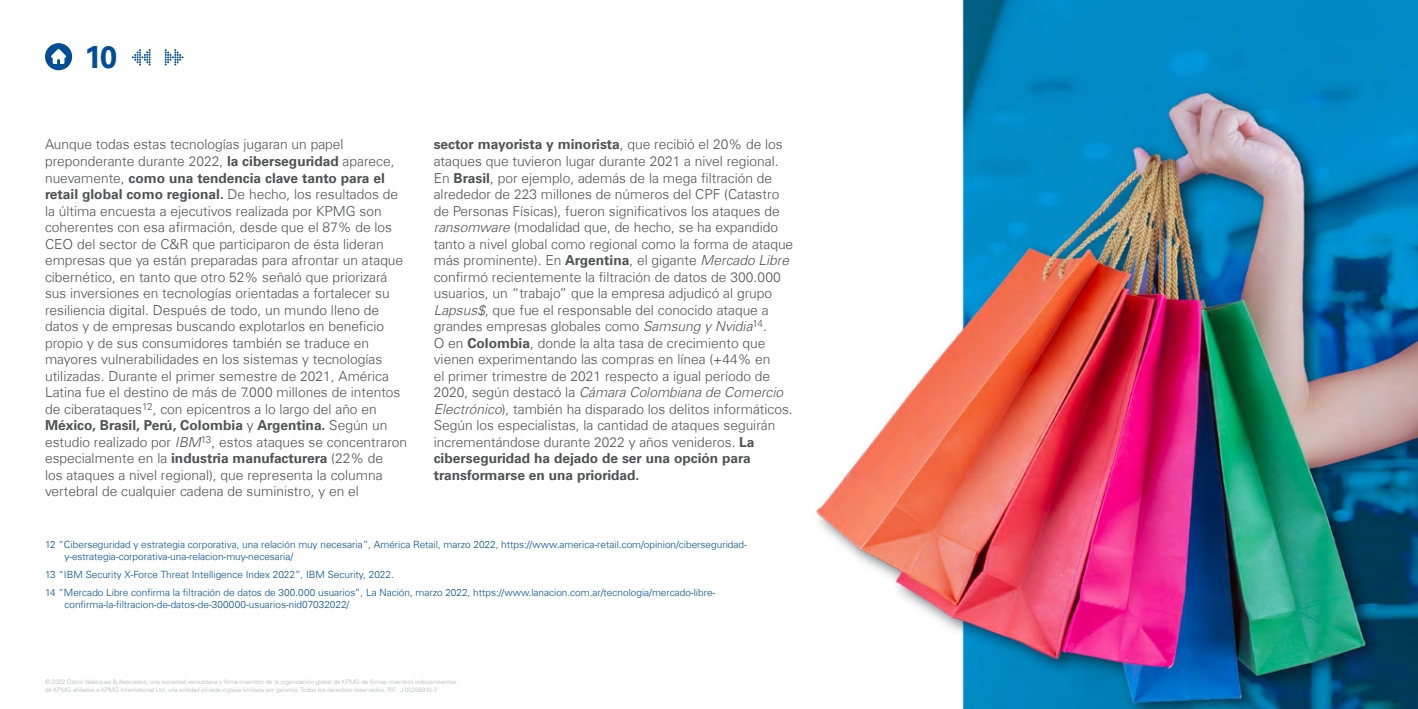
<style>
.page{position:relative;width:1418px;height:709px;background:#fff}
.page>*{position:absolute;margin:0;border:0;box-sizing:border-box;transform-origin:0 0}
.t1{font:700 31.25px "Universfor KPMG";color:#004e98}
.t2{font:300 13.75px/16.5px "Universfor KPMG";color:#515254}
.t3{font:300 10px/12px "Universfor KPMG";color:#004e98}
.t4{font:300 6.25px/7.5px "Univers 45";letter-spacing:-.01em;color:#b1b4b6}
.s1{font-weight:700}
.s2{font-style:italic}
</style>
<div class="page">
<img style="left:56px;top:0;width:1361px;height:709px">
<svg style="left:45px;top:43px;width:27px;height:27px"></svg>
<svg style="left:165px;top:49px;width:18px;height:16px"></svg>
<svg style="left:132px;top:49px;width:19px;height:16px"></svg>
<h1 class="t1" style="left:84px;top:39px;width:34px">10</h1>
<p class="t2" style="left:45px;top:136px;width:364px">Aunque todas estas tecnologías jugaran un papel preponderante durante 2022, <span class="s1">la ciberseguridad</span> aparece, nuevamente, <span class="s1">como una tendencia clave tanto para el retail global como regional.</span> De hecho, los resultados de la última encuesta a ejecutivos realizada por KPMG son coherentes con esa afirmación, desde que el 87% de los CEO del sector de C&amp;R que participaron de ésta lideran empresas que ya están preparadas para afrontar un ataque cibernético, en tanto que otro 52% señaló que priorizará sus inversiones en tecnologías orientadas a fortalecer su resiliencia digital. Después de todo, un mundo lleno de datos y de empresas buscando explotarlos en beneficio propio y de sus consumidores también se traduce en mayores vulnerabilidades en los sistemas y tecnologías utilizadas. Durante el primer semestre de 2021, América Latina fue el destino de más de 7.000 millones de intentos de ciberataques<sup>12</sup>, con epicentros a lo largo del año en <span class="s1">México, Brasil, Perú, Colombia</span> y <span class="s1">Argentina.</span> Según un estudio realizado por <span class="s2">IBM</span><sup>13</sup>, estos ataques se concentraron especialmente en la <span class="s1">industria manufacturera</span> (22% de<br>los ataques a nivel regional), que representa la columna vertebral de cualquier cadena de suministro, y en el</p>
<p class="t2" style="left:434px;top:136px;width:361px"><span class="s1">sector mayorista y minorista</span>, que recibió el 20% de los ataques que tuvieron lugar durante 2021 a nivel regional.<br>En <span class="s1">Brasil</span>, por ejemplo, además de la mega filtración de alrededor de 223 millones de números del CPF (Catastro de Personas Físicas), fueron significativos los ataques de <span class="s2">ransomware</span> (modalidad que, de hecho, se ha expandido tanto a nivel global como regional como la forma de ataque más prominente). En <span class="s1">Argentina</span>, el gigante <span class="s2">Mercado Libre </span>confirmó recientemente la filtración de datos de 300.000 usuarios, un “trabajo” que la empresa adjudicó al grupo <span class="s2">Lapsus$</span>, que fue el responsable del conocido ataque a grandes empresas globales como <span class="s2">Samsung y Nvidia</span><sup>14</sup>.<br>O en <span class="s1">Colombia</span>, donde la alta tasa de crecimiento que vienen experimentando las compras en línea (+44% en<br>el primer trimestre de 2021 respecto a igual período de 2020, según destacó la <span class="s2">Cámara Colombiana de Comercio Electrónico</span>), también ha disparado los delitos informáticos.<br>Según los especialistas, la cantidad de ataques seguirán incrementándose durante 2022 y años venideros. <span class="s1">La ciberseguridad ha dejado de ser una opción para transformarse en una prioridad.</span></p>
<p class="t3" style="left:64px;top:538px;width:683px;text-indent:-19px">12 “Ciberseguridad y estrategia corporativa, una relación muy necesaria”, América Retail, marzo 2022, https://www.america-retail.com/opinion/ciberseguridad&shy;y-estrategia-corporativa-una-relacion-muy-necesaria/</p>
<p class="t3" style="left:45px;top:565px;width:672px;line-height:18px">13 “IBM Security X-Force Threat Intelligence Index 2022”, IBM Security, 2022.<br>14 “Mercado Libre confirma la filtración de datos de 300.000 usuarios”, La Nación, marzo 2022, https://www.lanacion.com.ar/tecnologia/mercado-libre-</p>
<p class="t3" style="left:64px;top:598px;width:286px">confirma-la-filtracion-de-datos-de-300000-usuarios-nid07032022/</p>
<p class="t4" style="left:45px;top:678px;width:413px">© 2022 Ostos Velázquez &amp; Asociados, una sociedad venezolana y firma miembro de la organización global de KPMG de firmas miembro independientes de KPMG afiliadas a KPMG International Ltd, una entidad privada inglesa limitada por garantía. Todos los derechos reservados. RIF: J-00256910-7.</p>
</div>
